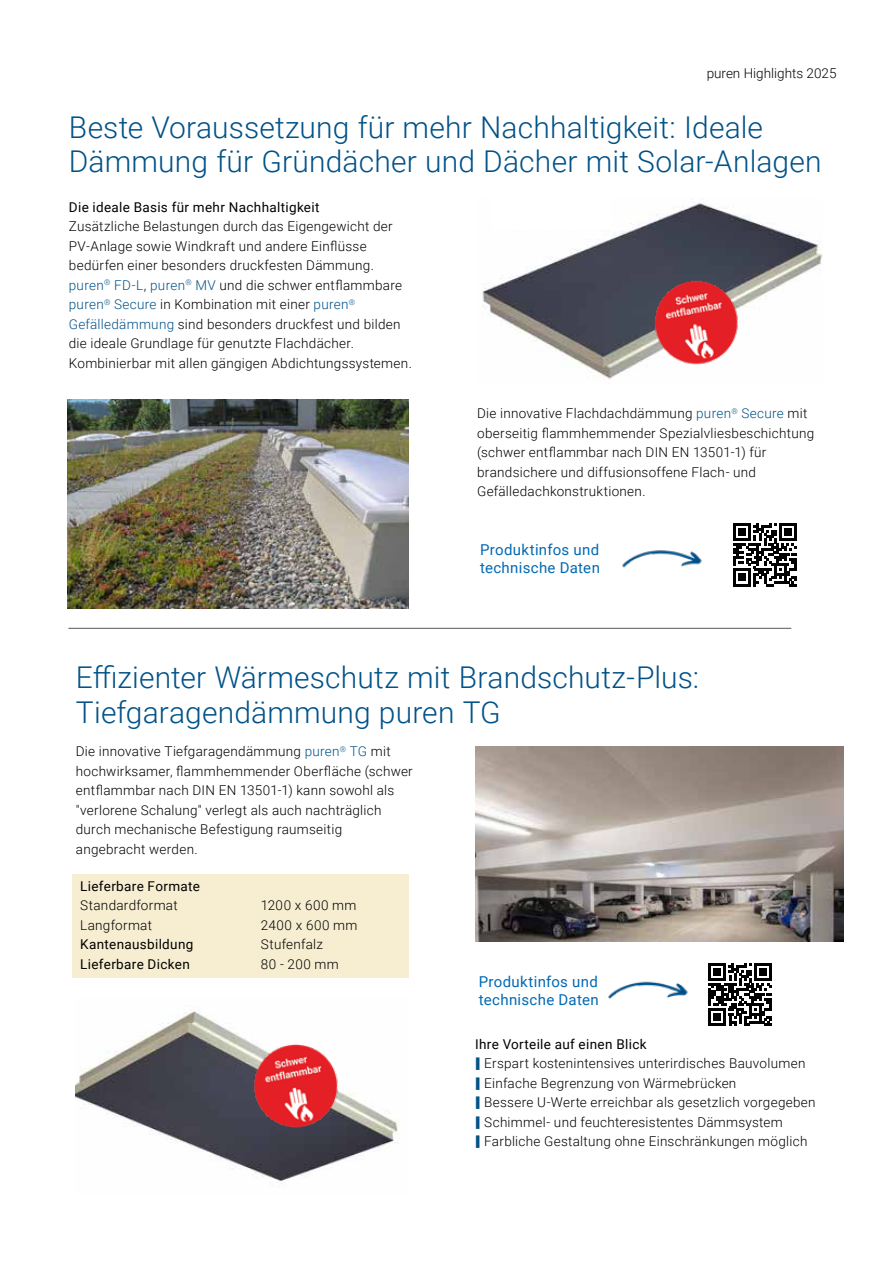
<style>
.page{position:relative;width:893px;height:1263px;background:#fff}
.page>*{position:absolute;margin:0;border:0;box-sizing:border-box;transform-origin:0 0}
.t1{font:300 30px/34.5px "Roboto";letter-spacing:.005em;color:#005288}
.t2{font:15px/18px "Roboto";letter-spacing:.02em;color:#0069b4}
.t3{font:300 13.5px/19.5px "Roboto";letter-spacing:.02em;color:#000}
.t4{font:13.5px "Roboto";letter-spacing:.025em;color:#000}
.t5{font:300 13.5px "Roboto";color:#000}
.t6{font:300 13.5px "Roboto";letter-spacing:.04em;color:#000}
.s1{color:#005288}
</style>
<div class="page">
<hr style="left:68px;top:628px;width:723px;height:1px;background:#575756">
<img style="left:68px;top:400px;width:341px;height:208px">
<img style="left:482px;top:202px;width:341px;height:178px">
<svg style="left:733px;top:523px;width:64px;height:63px"></svg>
<div style="left:738px;top:574px;width:8px;height:7px;background:#000"></div>
<img style="left:622px;top:550px;width:80px;height:18px">
<img style="left:76px;top:1010px;width:323px;height:174px">
<img style="left:475px;top:746px;width:369px;height:196px">
<div style="left:72px;top:874px;width:337px;height:103px;background:#f7eed2"></div>
<svg style="left:708px;top:963px;width:64px;height:63px"></svg>
<hr style="left:708px;top:1023px;width:18px;height:3px;background:#000">
<div style="left:714px;top:1013px;width:7px;height:8px;background:#000"></div>
<img style="left:608px;top:981px;width:80px;height:18px">
<div style="left:493px;top:191px;width:119px;height:39px;background:#fff"></div>
<img style="left:612px;top:242px;width:168px;height:138px">
<img style="left:212px;top:1010px;width:168px;height:157px">
<p class="t5" style="left:707px;top:64px;width:131px">puren Highlights 2025</p>
<h1 class="t1" style="left:69px;top:109px;width:754px">Beste Voraussetzung für mehr Nachhaltigkeit: Ideale<br>Dämmung für Gründächer und Dächer mit Solar-Anlagen</h1>
<p class="t4" style="left:69px;top:198px;width:252px">Die ideale Basis für mehr Nachhaltigkeit</p>
<p class="t3" style="left:69px;top:216px;width:345px">Zusätzliche Belastungen durch das Eigengewicht der PV-Anlage sowie Windkraft und andere Einflüsse bedürfen einer besonders druckfesten Dämmung. <span class="s1">puren</span><sup>®</sup> <span class="s1">FD-L</span>, <span class="s1">puren</span><sup>®</sup> <span class="s1">MV</span> und die schwer entflammbare <span class="s1">puren</span><sup>®</sup> <span class="s1">Secure</span> in Kombination mit einer <span class="s1">puren</span><sup>® </sup><span class="s1">Gefälledämmung</span> sind besonders druckfest und bilden die ideale Grundlage für genutzte Flachdächer.<br>Kombinierbar mit allen gängigen Abdichtungssystemen.</p>
<p class="t3" style="left:477px;top:403px;width:339px">Die innovative Flachdachdämmung <span class="s1">puren</span><sup>®</sup> <span class="s1">Secure</span> mit oberseitig flammhemmender Spezialvliesbeschichtung (schwer entflammbar nach DIN EN 13501-1) für brandsichere und diffusionsoffene Flach- und Gefälledachkonstruktionen.</p>
<p class="t2" style="left:480px;top:540px;width:121px">Produktinfos und technische Daten</p>
<h1 class="t1" style="left:76px;top:659px;width:625px">Effizienter Wärmeschutz mit Brandschutz-Plus:<br>Tiefgaragendämmung puren TG</h1>
<p class="t3" style="left:76px;top:741px;width:338px">Die innovative Tiefgaragendämmung <span class="s1">puren</span><sup>®</sup> <span class="s1">TG</span> mit hochwirksamer, flammhemmender Oberfläche (schwer entflammbar nach DIN EN 13501-1) kann sowohl als "verlorene Schalung" verlegt als auch nachträglich durch mechanische Befestigung raumseitig angebracht werden.</p>
<p class="t4" style="left:80px;top:876px;width:121px">Lieferbare Formate</p>
<p class="t3" style="left:80px;top:895px;width:99px">Standardformat</p>
<p class="t3" style="left:261px;top:895px;width:97px">1200 x 600 mm</p>
<p class="t3" style="left:80px;top:915px;width:73px">Langformat</p>
<p class="t6" style="left:261px;top:915px;width:98px">2400 x 600 mm</p>
<p class="t4" style="left:80px;top:935px;width:115px">Kantenausbildung</p>
<p class="t3" style="left:261px;top:934px;width:63px">Stufenfalz</p>
<p class="t4" style="left:80px;top:954px;width:111px">Lieferbare Dicken</p>
<p class="t3" style="left:261px;top:954px;width:79px">80 - 200 mm</p>
<p class="t2" style="left:479px;top:971px;width:121px">Produktinfos und technische Daten</p>
<p class="t4" style="left:475px;top:1034px;width:173px">Ihre Vorteile auf einen Blick</p>
<p class="t3" style="left:484px;top:1053px;width:333px">Erspart kostenintensives unterirdisches Bauvolumen Einfache Begrenzung von Wärmebrücken<br>Bessere U-Werte erreichbar als gesetzlich vorgegeben Schimmel- und feuchteresistentes Dämmsystem Farbliche Gestaltung ohne Einschränkungen möglich</p>
</div>
